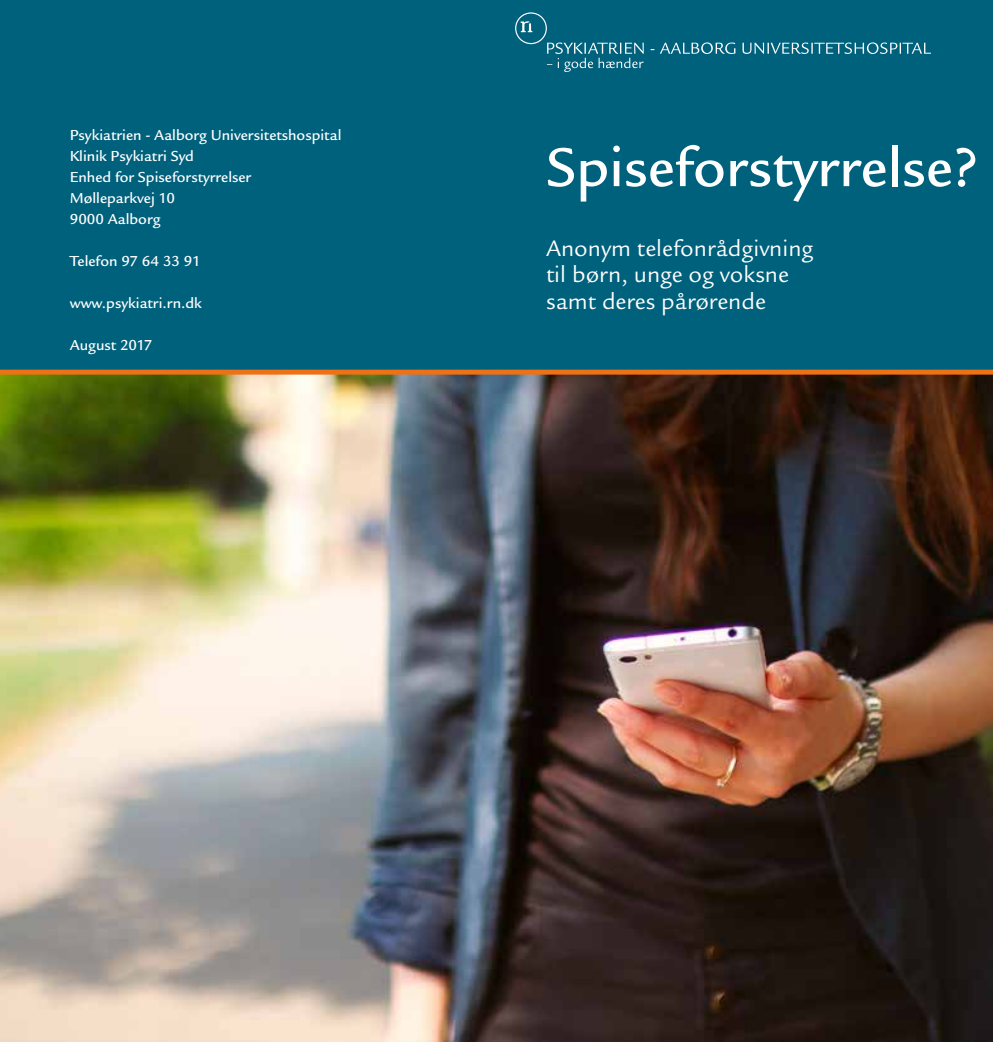
<style>
.page{position:relative;width:993px;height:1042px;background:#fff}
.page>*{position:absolute;margin:0;border:0;box-sizing:border-box;transform-origin:0 0}
.t1{font:500 59.5px "Legacy Sans ITC Std";color:#fff}
.t2{font:24.5px/26.2px "Legacy Sans ITC Std";color:#fff}
.t3{font:500 15.75px/21px "Legacy Sans ITC Std";color:#fff}
</style>
<div class="page">
<img style="left:0;top:375px;width:992px;height:667px">
<div style="left:0;top:0;width:992px;height:373px;background:#00617c"></div>
<div style="left:0;top:370px;width:992px;height:5px;background:#ee7116"></div>
<svg style="left:515px;top:12px;width:415px;height:60px"></svg>
<p class="t3" style="left:70px;top:125px;width:273px">Psykiatrien - Aalborg Universitetshospital<br>Klinik Psykiatri Syd<br>Enhed for Spiseforstyrrelser<br>Mølleparkvej 10<br>9000 Aalborg</p>
<p class="t3" style="left:70px;top:251px;width:132px">Telefon 97 64 33 91</p>
<p class="t3" style="left:70px;top:293px;width:134px">www.psykiatri.rn.dk</p>
<p class="t3" style="left:70px;top:335px;width:84px">August 2017</p>
<h1 class="t1" style="left:546px;top:133px;width:433px">Spiseforstyrrelse?</h1>
<h2 class="t2" style="left:546px;top:236px;width:268px">Anonym telefonrådgivning til børn, unge og voksne samt deres pårørende</h2>
</div>
